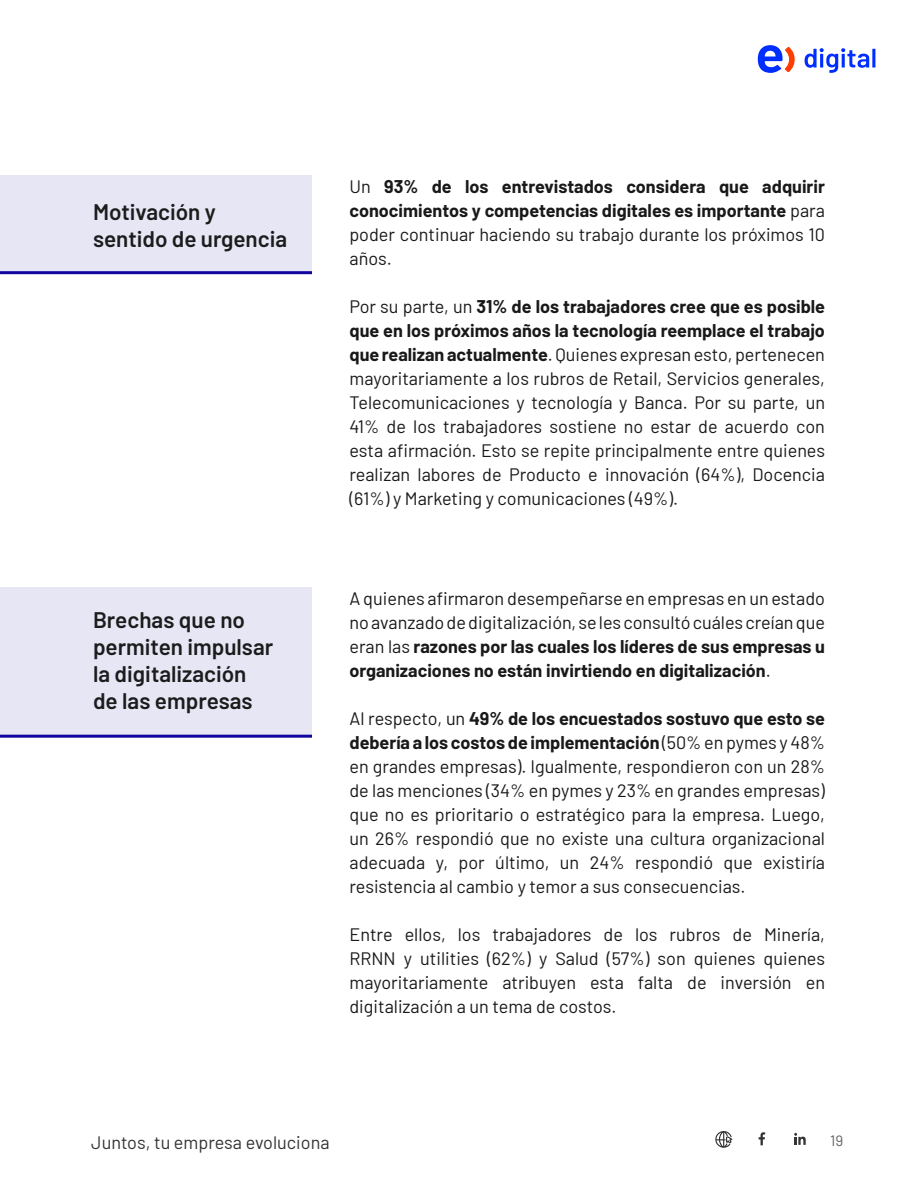
<style>
.page{position:relative;width:918px;height:1188px;background:#fff}
.page>*{position:absolute;margin:0;border:0;box-sizing:border-box;transform-origin:0 0}
.t1{font:600 22.5px/27px "Barlow";color:#1b1c1c}
.t2{font:18px/24px "Barlow";color:#191919;text-align:justify}
.t3{font:700 18px/24px "Barlow";color:#191919;text-align:justify}
.t4{font:18px "Barlow";color:#333}
.t5{font:15px "Barlow";color:#636363}
.s1{font-weight:400}
.s2{font-weight:700}
</style>
<div class="page">
<svg style="left:758px;top:45px;width:37px;height:28px"></svg>
<svg style="left:805px;top:48px;width:64px;height:25px"></svg>
<hr style="left:872px;top:49px;width:3px;height:19px;background:#002eff">
<svg style="left:794px;top:1133px;width:12px;height:12px"></svg>
<svg style="left:715px;top:1131px;width:17px;height:17px"></svg>
<svg style="left:759px;top:1132px;width:6px;height:13px"></svg>
<div style="left:0;top:175px;width:312px;height:98px;background:#e7e6f5"></div>
<hr style="left:0;top:271px;width:312px;height:3px;background:#10069f">
<div style="left:0;top:587px;width:312px;height:149px;background:#e7e6f5"></div>
<hr style="left:0;top:735px;width:312px;height:3px;background:#10069f">
<p class="t1" style="left:93px;top:196px;width:196px">Motivación y sentido de urgencia</p>
<p class="t1" style="left:93px;top:604px;width:182px">Brechas que no permiten impulsar la digitalización de las empresas</p>
<p class="t3" style="left:350px;top:173px;width:477px"><span class="s1">Un</span> 93% de los entrevistados considera que adquirir conocimientos y competencias digitales es importante <span class="s1">para poder continuar haciendo su trabajo durante los próximos 10 años.</span></p>
<p class="t2" style="left:350px;top:293px;width:477px">Por su parte, un <span class="s2">31% de los trabajadores cree que es posible que en los próximos años la tecnología reemplace el trabajo que realizan actualmente</span>. Quienes expresan esto, pertenecen mayoritariamente a los rubros de Retail, Servicios generales, Telecomunicaciones y tecnología y Banca. Por su parte, un 41% de los trabajadores sostiene no estar de acuerdo con esta afirmación. Esto se repite principalmente entre quienes realizan labores de Producto e innovación (64%), Docencia (61%) y Marketing y comunicaciones (49%).</p>
<p class="t2" style="left:350px;top:585px;width:477px">A quienes afirmaron desempeñarse en empresas en un estado no avanzado de digitalización, se les consultó cuáles creían que eran las <span class="s2">razones por las cuales los líderes de sus empresas u organizaciones no están invirtiendo en digitalización</span>.</p>
<p class="t2" style="left:350px;top:705px;width:477px">Al respecto, un <span class="s2">49% de los encuestados sostuvo que esto se debería a los costos de implementación</span> (50% en pymes y 48% en grandes empresas). Igualmente, respondieron con un 28% de las menciones (34% en pymes y 23% en grandes empresas) que no es prioritario o estratégico para la empresa. Luego, un 26% respondió que no existe una cultura organizacional adecuada y, por último, un 24% respondió que existiría resistencia al cambio y temor a sus consecuencias.</p>
<p class="t2" style="left:350px;top:921px;width:477px">Entre ellos, los trabajadores de los rubros de Minería, RRNN y utilities (62%) y Salud (57%) son quienes quienes mayoritariamente atribuyen esta falta de inversión en digitalización a un tema de costos.</p>
<p class="t4" style="left:91px;top:1129px;width:240px">Juntos, tu empresa evoluciona</p>
<p class="t5" style="left:830px;top:1130px;width:15px">19</p>
</div>
